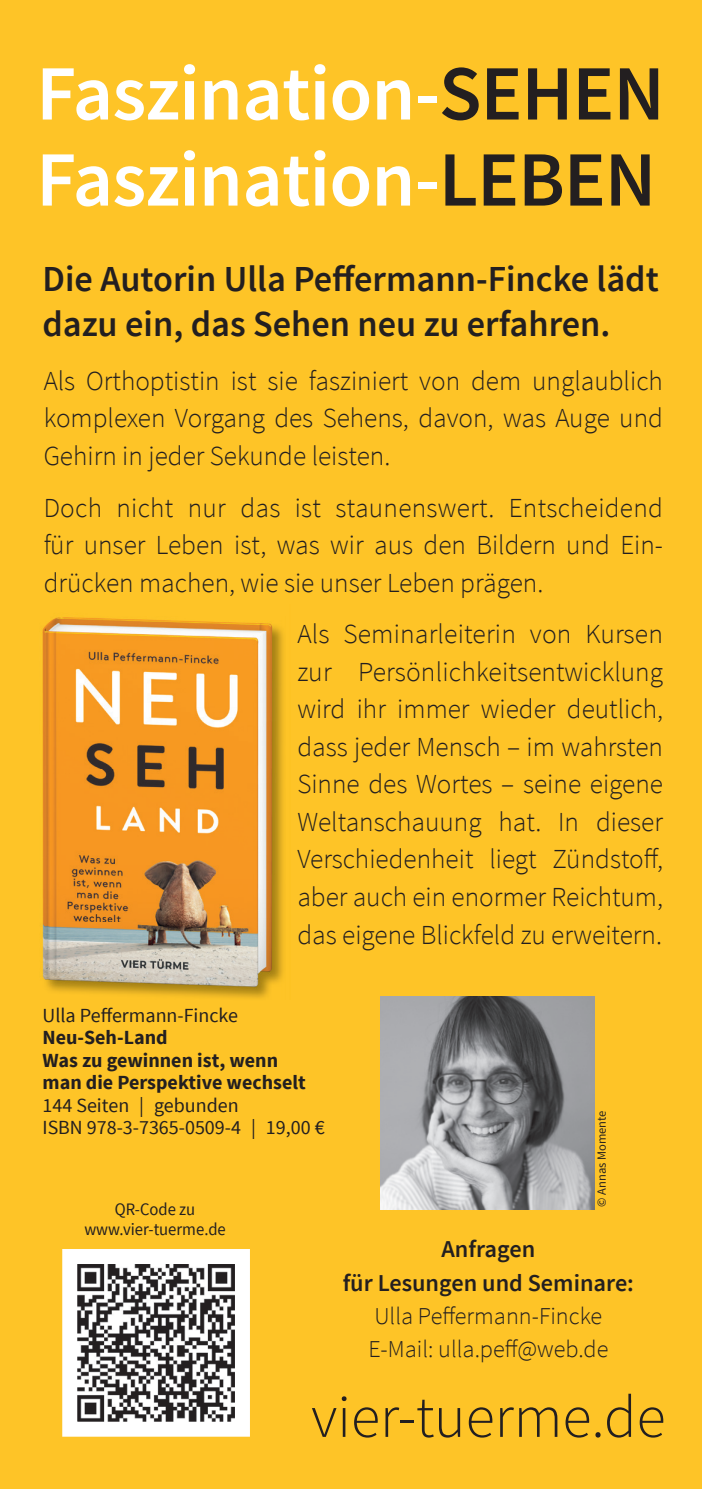
<style>
.page{position:relative;width:702px;height:1489px;background:#fff}
.page>*{position:absolute;margin:0;border:0;box-sizing:border-box;transform-origin:0 0}
.t1{font:600 78.25px/86px "Source Sans Pro";letter-spacing:-.01em;color:#fff}
.t2{font:300 60px "Source Sans Pro";color:#231f20}
.t3{font:600 36.5px/45px "Source Sans Pro";color:#231f20}
.t4{font:300 27.5px/37.5px "Source Sans Pro";color:#231f20;text-align:justify}
.t5{font:300 24.25px/33.2px "Source Sans Pro";color:#231f20}
.t6{font:600 24.25px/33.2px "Source Sans Pro";color:#231f20;text-align:center}
.t7{font:20px/22.5px "Source Sans Pro";color:#231f20}
.t8{font:700 20px/22.5px "Source Sans Pro";color:#231f20}
.t9{font:17.5px/20px "Source Sans Pro";color:#231f20;text-align:center;scale:.95 1}
.t10{font:12.5px "Source Sans Pro";color:#231f20}
.s1{color:#231f20}
</style>
<div class="page">
<div style="left:0;top:0;width:702px;height:1488px;background:#fec427"></div>
<img style="left:380px;top:996px;width:214px;height:213px">
<svg style="left:62px;top:1249px;width:188px;height:188px;background:#acabaa"></svg>
<img style="left:42px;top:683px;width:242px;height:315px">
<img style="left:42px;top:617px;width:242px;height:66px">
<h1 class="t1" style="left:36px;top:53px;width:629px">Faszination-<span class="s1">SEHEN<br></span>Faszination-<span class="s1">LEBEN</span></h1>
<h3 class="t3" style="left:43px;top:257px;width:617px">Die Autorin Ulla Peffermann-Fincke lädt dazu ein, das Sehen neu zu erfahren.</h3>
<p class="t4" style="left:44px;top:362px;width:620px">Als Orthoptistin ist sie fasziniert von dem unglaublich komplexen Vorgang des Sehens, davon, was Auge und Gehirn in jeder Sekunde leisten.</p>
<p class="t4" style="left:44px;top:489px;width:620px">Doch nicht nur das ist staunenswert. Entscheidend für unser Leben ist, was wir aus den Bildern und Ein&shy;drücken machen, wie sie unser Leben prägen.</p>
<p class="t4" style="left:297px;top:615px;width:367px">Als Seminarleiterin von Kursen zur Persönlichkeits entwicklung wird ihr immer wieder deutlich, dass jeder Mensch – im wahrsten Sinne des Wortes – seine eigene Weltanschauung hat. In dieser Verschiedenheit liegt Zündstoff, aber auch ein enormer Reichtum, das eigene Blickfeld zu erweitern.</p>
<p class="t7" style="left:43px;top:1004px;width:197px">Ulla Peffermann-Fincke</p>
<p class="t8" style="left:43px;top:1027px;width:265px">Neu-Seh-Land<br>Was zu gewinnen ist, wenn man die Perspektive wechselt</p>
<p class="t7" style="left:43px;top:1094px;width:283px">144 Seiten | gebunden<br>ISBN 978-3-7365-0509-4 | 19,00 €</p>
<p class="t9" style="left:84px;top:1199px;width:150px">QR-Code zu www.vier-tuerme.de</p>
<p class="t10" style="left:593px;top:1206px;width:97px;rotate:-90deg">© Annas Momente</p>
<p class="t6" style="left:343px;top:1233px;width:292px">Anfragen<br>für Lesungen und Seminare:</p>
<p class="t5" style="left:368px;top:1299px;width:241px">Ulla Peffermann-Fincke<br>E-Mail: ulla.peff@web.de</p>
<h2 class="t2" style="left:311px;top:1380px;width:356px">vier-tuerme.de</h2>
</div>
